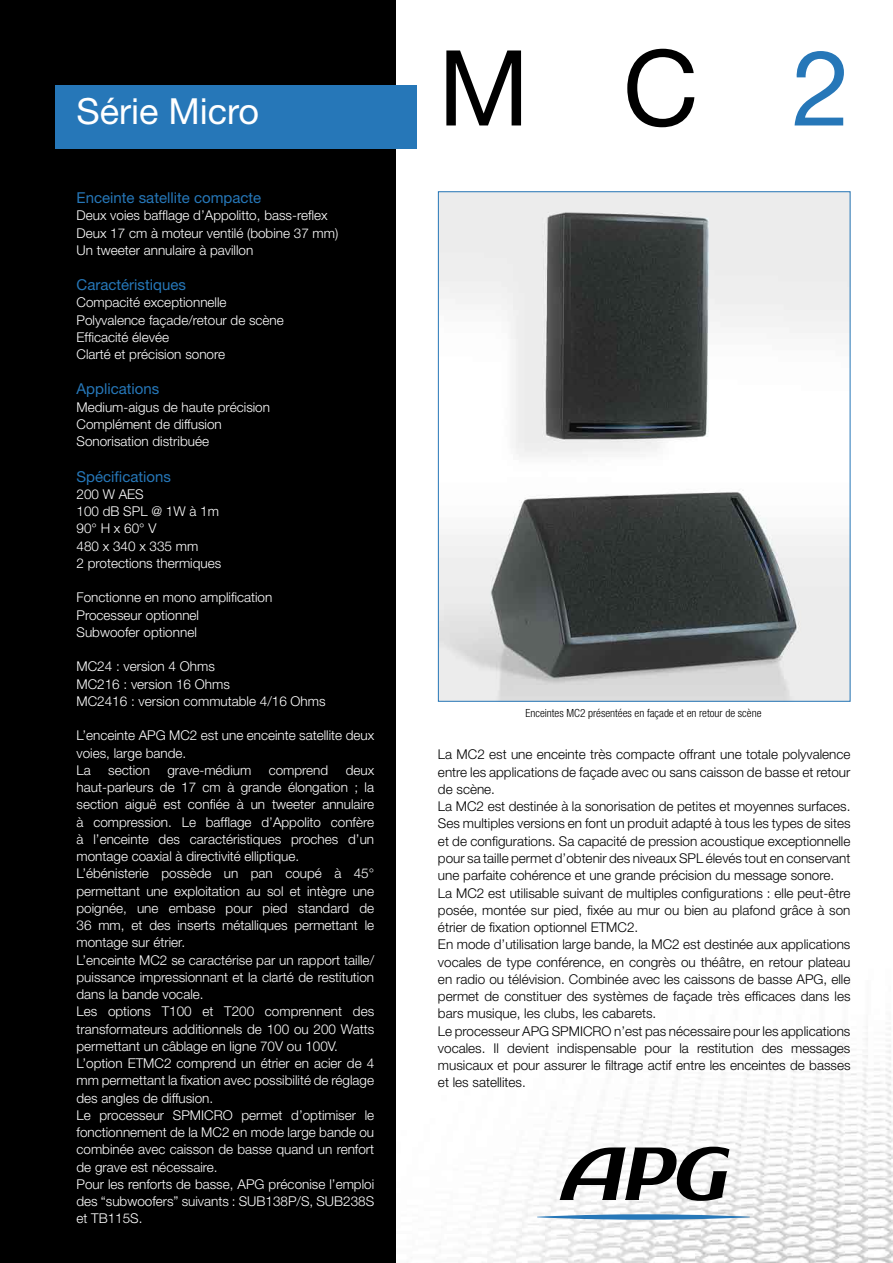
<style>
.page{position:relative;width:893px;height:1263px;background:#fff}
.page>*{position:absolute;margin:0;border:0;box-sizing:border-box;transform-origin:0 0}
.t1{font:105px "Helvetica Neue";color:#000}
.t2{font:36px "Helvetica Neue";color:#fff}
.t3{font:15px "Helvetica Neue";color:#2677b8}
.t4{font:300 13.5px/17.2px "Helvetica Neue";color:#fff}
.t5{font:300 13.5px/17.2px "Helvetica Neue";color:#000}
.t6{font:300 condensed 11.25px "Helvetica Neue";color:#000}
.s1{color:#2677b8}
</style>
<div class="page">
<img style="left:395px;top:808px;width:498px;height:455px">
<div style="left:0;top:0;width:395px;height:1263px;background:#000"></div>
<div style="left:55px;top:85px;width:362px;height:64px;background:#2677b8"></div>
<svg style="left:560px;top:1147px;width:169px;height:54px"></svg>
<svg style="left:537px;top:1214px;width:213px;height:6px"></svg>
<img style="left:440px;top:193px;width:408px;height:507px">
<h2 class="t2" style="left:77px;top:90px;width:184px">Série Micro</h2>
<p class="t3" style="left:77px;top:189px;width:186px">Enceinte satellite compacte</p>
<p class="t4" style="left:77px;top:207px;width:263px">Deux voies bafflage d’Appolitto, bass-reflex<br>Deux 17 cm à moteur ventilé (bobine 37 mm)<br>Un tweeter annulaire à pavillon</p>
<p class="t3" style="left:77px;top:276px;width:111px">Caractéristiques</p>
<p class="t4" style="left:77px;top:294px;width:209px">Compacité exceptionnelle<br>Polyvalence façade/retour de scène<br>Efficacité élevée<br>Clarté et précision sonore</p>
<p class="t3" style="left:77px;top:380px;width:84px">Applications</p>
<p class="t4" style="left:77px;top:398px;width:195px">Medium-aigus de haute précision<br>Complément de diffusion<br>Sonorisation distribuée</p>
<p class="t3" style="left:77px;top:467px;width:96px">Spécifications</p>
<p class="t4" style="left:77px;top:485px;width:146px">200 W AES<br>100 dB SPL @ 1W à 1m<br>90° H x 60° V<br>480 x 340 x 335 mm<br>2 protections thermiques</p>
<p class="t4" style="left:77px;top:588px;width:197px">Fonctionne en mono amplification<br>Processeur optionnel<br>Subwoofer optionnel</p>
<p class="t4" style="left:77px;top:657px;width:251px">MC24 : version 4 Ohms<br>MC216 : version 16 Ohms<br>MC2416 : version commutable 4/16 Ohms</p>
<p class="t4" style="left:77px;top:727px;width:299px">L’enceinte APG MC2 est une enceinte satellite deux voies, large bande.<br>La</p>
<p class="t4" style="left:108px;top:761px;width:43px">section</p>
<p class="t4" style="left:167px;top:761px;width:86px">grave-médium</p>
<p class="t4" style="left:269px;top:761px;width:61px">comprend</p>
<p class="t4" style="left:77px;top:761px;width:299px;text-indent:269px">deux haut-parleurs de 17 cm à grande élongation ; la section aiguë est confiée à un tweeter annulaire à compression. Le bafflage d’Appolito confère à l’enceinte des caractéristiques proches d’un montage coaxial à directivité elliptique.<br>L’ébénisterie possède un pan coupé à 45° permettant une exploitation au sol et intègre une poignée, une embase pour pied standard de 36 mm, et des inserts métalliques permettant le montage sur étrier.<br>L’enceinte MC2 se caractérise par un rapport taille/ puissance impressionnant et la clarté de restitution dans la bande vocale.<br>Les options T100 et T200 comprennent des transformateurs additionnels de 100 ou 200 Watts permettant un câblage en ligne 70V ou 100V.<br>L’option ETMC2 comprend un étrier en acier de 4 mm permettant la fixation avec possibilité de réglage des angles de diffusion.<br>Le processeur SPMICRO permet d’optimiser le fonctionnement de la MC2 en mode large bande ou combinée avec caisson de basse quand un renfort de grave est nécessaire.<br>Pour les renforts de basse, APG préconise l’emploi des “subwoofers” suivants : SUB138P/S, SUB238S et TB115S.</p>
<h1 class="t1" style="left:438px;top:26px;width:414px">MC<span class="s1">2</span></h1>
<p class="t6" style="left:525px;top:707px;width:237px">Enceintes MC2 présentées en façade et en retour de scène</p>
<p class="t5" style="left:438px;top:746px;width:414px">La MC2 est une enceinte très compacte offrant une totale polyvalence entre les applications de façade avec ou sans caisson de basse et retour de scène.<br>La MC2 est destinée à la sonorisation de petites et moyennes surfaces.<br>Ses multiples versions en font un produit adapté à tous les types de sites et de configurations. Sa capacité de pression acoustique exceptionnelle pour sa taille permet d’obtenir des niveaux SPL élevés tout en conservant une parfaite cohérence et une grande précision du message sonore.<br>La MC2 est utilisable suivant de multiples configurations : elle peut-être posée, montée sur pied, fixée au mur ou bien au plafond grâce à son étrier de fixation optionnel ETMC2.<br>En mode d’utilisation large bande, la MC2 est destinée aux applications vocales de type conférence, en congrès ou théâtre, en retour plateau en radio ou télévision. Combinée avec les caissons de basse APG, elle permet de constituer des systèmes de façade très efficaces dans les bars musique, les clubs, les cabarets.<br>Le processeur APG SPMICRO n’est pas nécessaire pour les applications vocales. Il devient indispensable pour la restitution des messages musicaux et pour assurer le filtrage actif entre les enceintes de basses et les satellites.</p>
</div>
